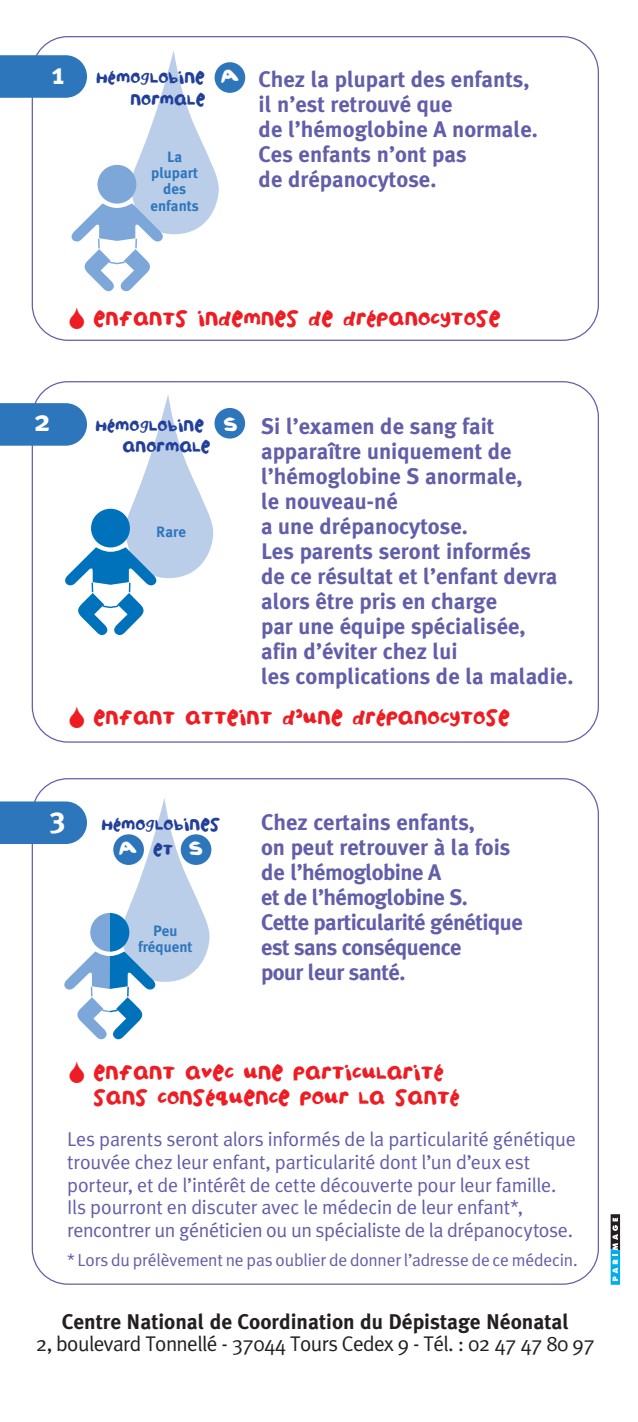
<style>
.page{position:relative;width:638px;height:1422px;background:#fff}
.page>*{position:absolute;margin:0;border:0;box-sizing:border-box;transform-origin:0 0}
.t1{font:32.75px "Mini Pics International";color:#231f20}
.t2{font:700 30px "Meta Plus";color:#fff}
.t3{font:700 22.5px/25px "Meta Plus";color:#625ea9}
.t4{font:700 22.5px/25px "Meta Plus";letter-spacing:-.025em;color:#625ea9}
.t5{font:21.25px "Meta Plus Normal";letter-spacing:-.03em;color:#231f20}
.t6{font:700 21.25px "Meta Plus";color:#231f20}
.t7{font:20px/22.5px "Meta Plus Normal";letter-spacing:-.015em;color:#625ea9}
.t8{font:19px "Childs Play Age Nine";color:#fff}
.t9{font:17.5px/25px "Childs Play Age Nine";color:#ee1d23}
.t10{font:17.5px "Meta Plus Normal";letter-spacing:-.01em;color:#625ea9}
.t11{font:700 15px/16.2px "Meta Plus";color:#2e76bc;text-align:center}
.t12{font:14.25px/21.8px "Childs Play Age Nine";color:#223f99}
.s1{font-family:"Meta Plus";font-weight:700;font-size:30px;color:#fff}
.s2{font-size:19px;color:#fff}
.s3{font-size:14.25px;color:#223f99}
</style>
<div class="page">
<svg style="left:610px;top:1214px;width:10px;height:70px"></svg>
<svg style="left:0;top:50px;width:219px;height:242px"></svg>
<div style="left:214px;top:62px;width:31px;height:31px;background:#2e76bc;border-radius:50%"></div>
<svg style="left:0;top:394px;width:213px;height:241px"></svg>
<div style="left:214px;top:408px;width:31px;height:30px;background:#2e76bc;border-radius:50%"></div>
<svg style="left:0;top:797px;width:210px;height:242px"></svg>
<div style="left:113px;top:834px;width:31px;height:31px;background:#2e76bc;border-radius:50%"></div>
<div style="left:181px;top:834px;width:30px;height:31px;background:#2e76bc;border-radius:50%"></div>
<p class="t12" style="left:130px;top:67px;width:111px;text-indent:-78px"><span class="s1">1</span> HÉMOGLOBINE <span class="s2">A<br></span>NORMALE</p>
<p class="t11" style="left:150px;top:149px;width:50px">La plupart des enfants</p>
<p class="t3" style="left:258px;top:66px;width:281px">Chez la plupart des enfants, il n’est retrouvé que<br>de l’hémoglobine A normale.<br>Ces enfants n’ont pas<br>de drépanocytose.</p>
<p class="t9" style="left:93px;top:306px;width:408px">ENFANTS INDEMNES DE DRÉPANOCYTOSE</p>
<h2 class="t2" style="left:34px;top:404px;width:18px">2</h2>
<p class="t12" style="left:95px;top:414px;width:143px;text-align:center">HÉMOGLOBINE <span class="s2">S<br></span>ANORMALE</p>
<p class="t3" style="left:261px;top:413px;width:314px">Si l’examen de sang fait apparaître uniquement de l’hémoglobine S anormale,<br>le nouveau-né<br>a une drépanocytose.<br>Les parents seront informés<br>de ce résultat et l’enfant devra alors être pris en charge<br>par une équipe spécialisée,<br>afin d’éviter chez lui<br>les complications de la maladie.</p>
<p class="t9" style="left:93px;top:705px;width:418px">ENFANT ATTEINT D’UNE DRÉPANOCYTOSE</p>
<p class="t11" style="left:156px;top:523px;width:31px">Rare</p>
<h1 class="t1" style="left:502px;top:543px;width:22px">!</h1>
<h2 class="t2" style="left:51px;top:800px;width:17px">3</h2>
<p class="t12" style="left:101px;top:813px;width:120px">HÉMOGLOBINES</p>
<p class="t8" style="left:119px;top:839px;width:86px">A <span class="s3">ET</span> S</p>
<p class="t11" style="left:138px;top:922px;width:56px">Peu fréquent</p>
<p class="t4" style="left:261px;top:810px;width:263px">Chez certains enfants,<br>on peut retrouver à la fois de l’hémoglobine A<br>et de l’hémoglobine S.<br>Cette particularité génétique est sans conséquence<br>pour leur santé.</p>
<p class="t9" style="left:93px;top:1060px;width:368px">ENFANT AVEC UNE PARTICULARITÉ<br>SANS CONSÉQUENCE POUR LA SANTÉ</p>
<p class="t7" style="left:67px;top:1128px;width:510px">Les parents seront alors informés de la particularité génétique trouvée chez leur enfant, particularité dont l’un d’eux est porteur, et de l’intérêt de cette découverte pour leur famille.<br>Ils pourront en discuter avec le médecin de leur enfant*, rencontrer un généticien ou un spécialiste de la drépanocytose.</p>
<p class="t10" style="left:67px;top:1249px;width:512px">* Lors du prélèvement ne pas oublier de donner l’adresse de ce médecin.</p>
<p class="t6" style="left:62px;top:1308px;width:508px">Centre National de Coordination du Dépistage Néonatal</p>
<p class="t5" style="left:36px;top:1331px;width:560px">2, boulevard Tonnellé - 37044 Tours Cedex 9 - Tél. : 02 47 47 80 97</p>
</div>
